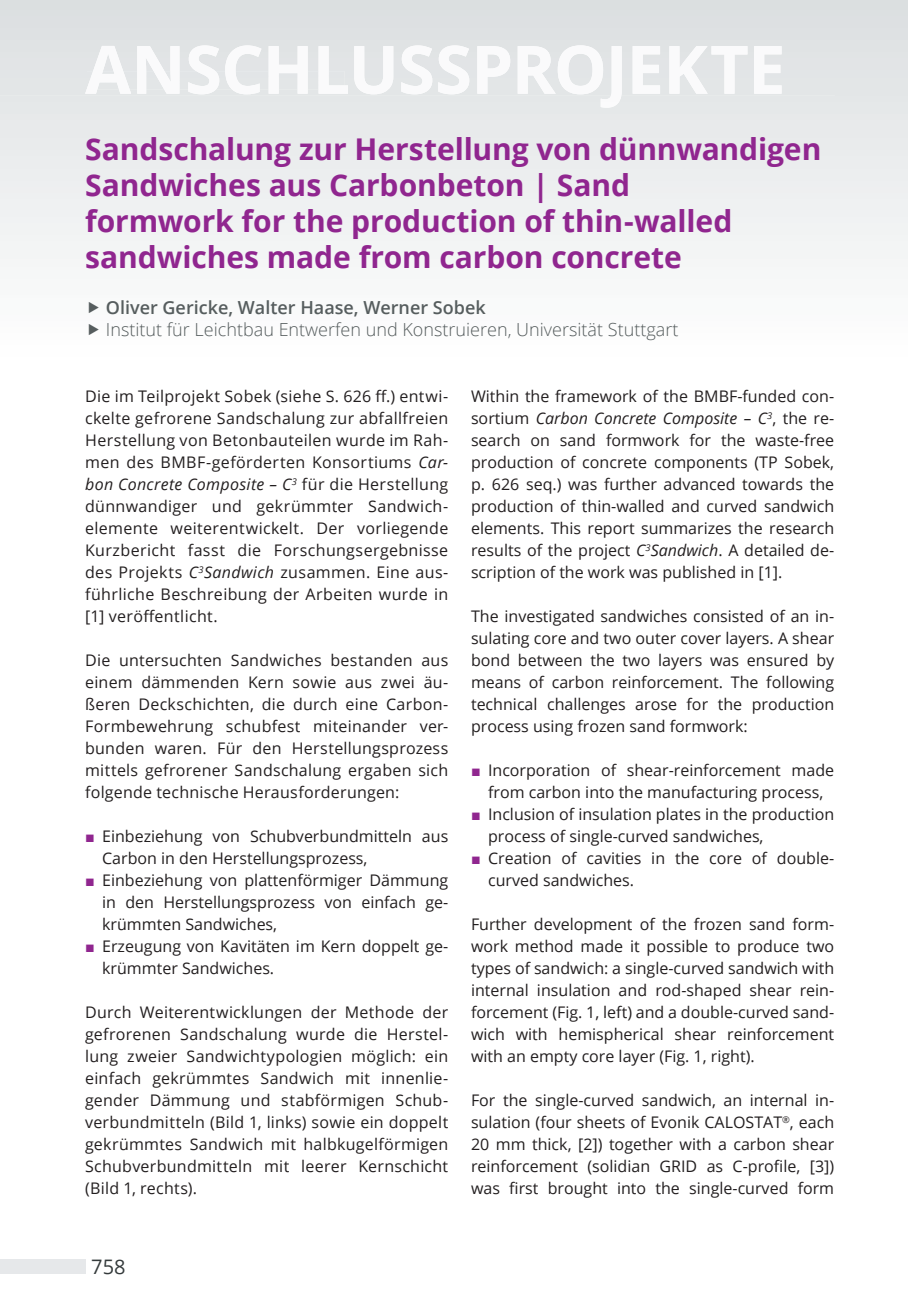
<style>
.page{position:relative;width:908px;height:1304px;background:#fff}
.page>*{position:absolute;margin:0;border:0;box-sizing:border-box;transform-origin:0 0}
.t1{font:700 30px/36px "Open Sans";letter-spacing:-.005em;color:#90268f}
.t2{font:20px "Open Sans Regular 2";color:#353b3c}
.t3{font:300 18px "Open Sans";color:#565d5e}
.t4{font:600 18px "Open Sans";color:#565d5e}
.t5{font:16px/22px "Open Sans";color:#231f20;text-align:justify}
.t6{font:16px/22px "Open Sans Regular 2";color:#231f20}
.t7{font:16px/22px "Open Sans Regular 2";letter-spacing:.025em;color:#231f20}
.t8{font:16px "Open Sans";letter-spacing:.025em;color:#231f20}
.t9{font:16px "Open Sans Regular 2";letter-spacing:.02em;color:#231f20}
.t10{font:16px "Open Sans";letter-spacing:.02em;color:#231f20}
.s1{font-style:italic}
.s2{font-family:"Open Sans Regular 2"}
.s3{font-family:"Arial";color:#90268f}
.s4{font-family:"Open Sans";font-style:italic}
.s5{font-family:"Open Sans"}
</style>
<div class="page">
<div style="left:0;top:1259px;width:86px;height:15px;background:#e6e8ea"></div>
<svg style="left:0;top:0;width:907px;height:259px"></svg>
<svg style="left:0;top:45px;width:833px;height:51px"></svg>
<h1 class="t1" style="left:85px;top:130px;width:737px">Sandschalung zur Herstellung von dünnwandigen Sandwiches aus Carbonbeton | Sand<br>formwork for the production of thin-walled sandwiches made from carbon concrete</h1>
<p class="t4" style="left:106px;top:295px;width:381px">Oliver Gericke, Walter Haase, Werner Sobek</p>
<p class="t3" style="left:106px;top:317px;width:574px">Institut für Leichtbau Entwerfen und Konstruieren, Universität Stuttgart</p>
<p class="t8" style="left:85px;top:385px;width:364px">Die im Teilprojekt Sobek (siehe S. 626 ff.) entwi-</p>
<p class="t9" style="left:85px;top:407px;width:364px">ckelte gefrorene Sandschalung zur abfallfreien</p>
<p class="t5" style="left:85px;top:429px;width:364px">Herstellung von Betonbauteilen wurde im Rah&shy;men des BMBF-geförderten Konsortiums <span class="s1">Car&shy;bon Concrete Composite – C</span><sup>3</sup> für die Herstellung dünnwandiger und gekrümmter Sandwich-</p>
<p class="t7" style="left:85px;top:517px;width:364px">elemente weiterentwickelt. Der vorliegende<br>Kurzbericht fasst die Forschungsergebnisse</p>
<p class="t10" style="left:85px;top:561px;width:364px"><span class="s2">des Projekts</span> <span class="s1">C</span><sup>3</sup><span class="s1">Sandwich</span> zusammen. Eine aus-</p>
<p class="t7" style="left:85px;top:583px;width:364px">führliche Beschreibung der Arbeiten wurde in</p>
<p class="t8" style="left:85px;top:605px;width:134px">[1] veröffentlicht.</p>
<p class="t6" style="left:85px;top:649px;width:364px">Die untersuchten Sandwiches bestanden aus</p>
<p class="t5" style="left:85px;top:671px;width:364px">einem dämmenden Kern sowie aus zwei äu&shy;ßeren Deckschichten, die durch eine Carbon-Formbewehrung schubfest miteinander ver&shy;bunden waren. Für den Herstellungsprozess</p>
<p class="t6" style="left:85px;top:759px;width:364px">mittels gefrorener Sandschalung ergaben sich</p>
<p class="t5" style="left:85px;top:781px;width:315px">folgende technische Herausforderungen:</p>
<p class="t6" style="left:85px;top:825px;width:364px"><span class="s3">■</span> Einbeziehung von Schubverbundmitteln aus</p>
<p class="t5" style="left:102px;top:847px;width:267px">Carbon in den Herstellungsprozess,</p>
<p class="t6" style="left:85px;top:869px;width:364px"><span class="s3">■</span> Einbeziehung von plattenförmiger Dämmung</p>
<p class="t5" style="left:102px;top:891px;width:347px">in den Herstellungsprozess von einfach ge-</p>
<p class="t6" style="left:102px;top:913px;width:176px">krümmten Sandwiches,</p>
<p class="t5" style="left:85px;top:935px;width:364px"><span class="s3">■</span> Erzeugung von Kavitäten im Kern doppelt ge-</p>
<p class="t6" style="left:102px;top:957px;width:173px">krümmter Sandwiches.</p>
<p class="t6" style="left:85px;top:1001px;width:364px">Durch Weiterentwicklungen der Methode der</p>
<p class="t5" style="left:85px;top:1023px;width:364px">gefrorenen Sandschalung wurde die Herstel-</p>
<p class="t6" style="left:85px;top:1045px;width:364px">lung zweier Sandwichtypologien möglich: ein</p>
<p class="t5" style="left:85px;top:1067px;width:364px">einfach gekrümmtes Sandwich mit innenlie&shy;gender Dämmung und stabförmigen Schub-</p>
<p class="t6" style="left:85px;top:1111px;width:364px;text-align:justify">verbundmitteln (Bild 1, links) sowie ein doppelt gekrümmtes Sandwich mit halbkugelförmigen Schubverbundmitteln mit leerer Kernschicht (Bild 1, rechts).</p>
<p class="t5" style="left:471px;top:385px;width:364px">Within the framework of the BMBF-funded con&shy;<span class="s2">sortium</span> <span class="s1">Carbon Concrete Composite – C</span><sup>3</sup>, the re&shy;search on sand formwork for the waste-free</p>
<p class="t6" style="left:471px;top:451px;width:364px">production of concrete components (TP Sobek, p. 626 seq.) was further advanced towards the</p>
<p class="t5" style="left:471px;top:495px;width:364px">production of thin-walled and curved sandwich</p>
<p class="t6" style="left:471px;top:517px;width:364px;text-align:justify">elements. This report summarizes the research results of the project <span class="s4">C</span><sup>3</sup><span class="s4">Sandwich</span><span class="s5">. A detailed de&shy;</span>scription of the work was published in [1].</p>
<p class="t5" style="left:471px;top:605px;width:364px">The investigated sandwiches consisted of an in-</p>
<p class="t6" style="left:471px;top:627px;width:364px;text-align:justify">sulating core and two outer cover layers. A shear bond between the two layers was ensured by means of carbon reinforcement. The following technical challenges arose for the production process using frozen sand formwork:</p>
<p class="t5" style="left:471px;top:759px;width:364px"><span class="s3">■</span> Incorporation of shear-reinforcement made</p>
<p class="t6" style="left:488px;top:781px;width:337px">from carbon into the manufacturing process,</p>
<p class="t6" style="left:471px;top:803px;width:364px"><span class="s3">■</span> Inclusion of insulation plates in the production</p>
<p class="t5" style="left:488px;top:825px;width:277px">process of single-curved sandwiches,</p>
<p class="t5" style="left:471px;top:847px;width:364px"><span class="s3">■</span> Creation of cavities in the core of double-</p>
<p class="t6" style="left:488px;top:869px;width:147px">curved sandwiches.</p>
<p class="t5" style="left:471px;top:913px;width:364px">Further development of the frozen sand form-</p>
<p class="t6" style="left:471px;top:935px;width:364px">work method made it possible to produce two</p>
<p class="t5" style="left:471px;top:957px;width:364px">types of sandwich: a single-curved sandwich with internal insulation and rod-shaped shear rein&shy;forcement (Fig. 1, left) and a double-curved sand-</p>
<p class="t6" style="left:471px;top:1023px;width:364px">wich with hemispherical shear reinforcement with an empty core layer (Fig. 1, right).</p>
<p class="t5" style="left:471px;top:1089px;width:364px">For the single-curved sandwich, an internal in-</p>
<p class="t6" style="left:471px;top:1111px;width:364px">sulation (four sheets of Evonik CALOSTAT<sup>®</sup>, each<br>20 mm thick, [2]) together with a carbon shear</p>
<p class="t5" style="left:471px;top:1155px;width:364px">reinforcement (solidian GRID as C-profile, [3]) was first brought into the single-curved form</p>
<p class="t2" style="left:91px;top:1253px;width:36px">758</p>
</div>
